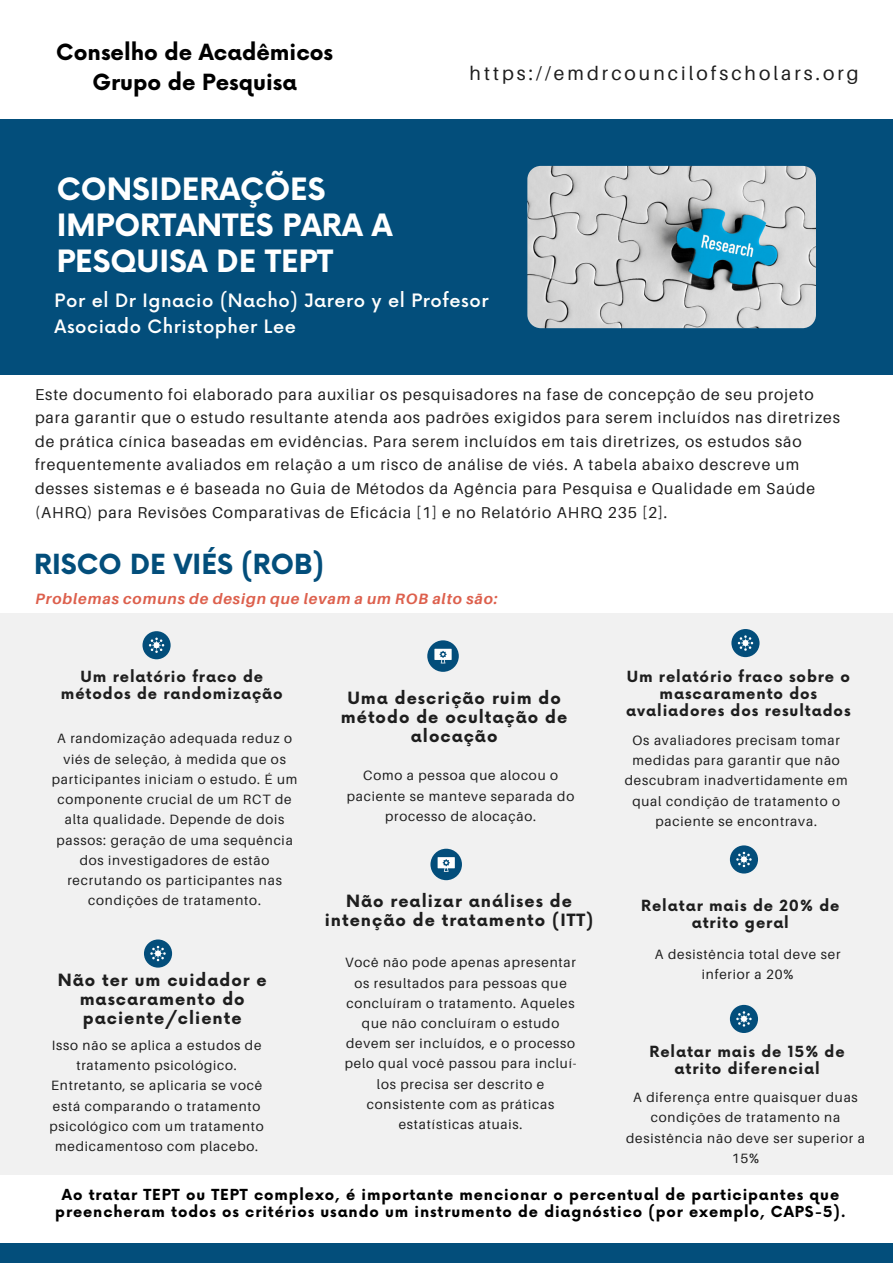
<style>
.page{position:relative;width:893px;height:1264px;background:#fff}
.page>*{position:absolute;margin:0;border:0;box-sizing:border-box;transform-origin:0 0}
.t1{font:700 30px/36px "Now";color:#fff}
.t2{font:700 27px "Now";color:#034e7b}
.t3{font:700 21.75px/30.3px "Now";color:#000;text-align:center}
.t4{font:19.2px "Aileron";letter-spacing:.16em;color:#1e1e1e}
.t5{font:500 18px/25.8px "Now";letter-spacing:.03em;color:#fffffe}
.t6{font:700 16.5px/19px "Now";letter-spacing:.06em;color:#1e1e1e;text-align:center}
.t7{font:15.75px/23.5px "Aileron";letter-spacing:.06em;color:#1e1e1e}
.t8{font:700 15px/16.8px "Now";letter-spacing:.06em;color:#1e1e1e;text-align:center}
.t9{font:italic 700 15px "Aileron";letter-spacing:.06em;color:#dd604d}
.t10{font:700 14.85px/17px "Now";letter-spacing:.06em;color:#000;text-align:center}
.t11{font:13.5px/20.2px "Aileron";letter-spacing:.06em;color:#1e1e1e;text-align:center}
</style>
<div class="page">
<div style="left:0;top:1243px;width:892px;height:19px;background:#034e7b"></div>
<div style="left:0;top:614px;width:892px;height:560px;background:#f1f1f1"></div>
<div style="left:427px;top:640px;width:32px;height:32px;background:#034e7b;border-radius:50%"></div>
<svg style="left:434px;top:648px;width:17px;height:15px"></svg>
<div style="left:0;top:119px;width:892px;height:255px;background:#034e7b"></div>
<div style="left:430px;top:848px;width:32px;height:32px;background:#034e7b;border-radius:50%"></div>
<svg style="left:437px;top:857px;width:18px;height:14px"></svg>
<div style="left:144px;top:939px;width:28px;height:28px;background:#034e7b;border-radius:50%"></div>
<svg style="left:150px;top:945px;width:16px;height:16px"></svg>
<div style="left:729px;top:845px;width:29px;height:28px;background:#034e7b;border-radius:50%"></div>
<svg style="left:736px;top:851px;width:15px;height:16px"></svg>
<div style="left:729px;top:1004px;width:29px;height:28px;background:#034e7b;border-radius:50%"></div>
<svg style="left:736px;top:1011px;width:15px;height:15px"></svg>
<img style="left:527px;top:166px;width:288px;height:162px;border-radius:13px">
<div style="left:142px;top:631px;width:29px;height:28px;background:#034e7b;border-radius:50%"></div>
<svg style="left:149px;top:637px;width:15px;height:16px"></svg>
<div style="left:731px;top:629px;width:28px;height:28px;background:#034e7b;border-radius:50%"></div>
<svg style="left:737px;top:635px;width:16px;height:15px"></svg>
<h3 class="t3" style="left:56px;top:38px;width:278px">Conselho de Acadêmicos<br>Grupo de Pesquisa</h3>
<h3 class="t4" style="left:469px;top:62px;width:390px">https://emdrcouncilofscholars.org</h3>
<h1 class="t1" style="left:57px;top:173px;width:337px">CONSIDERAÇÕES<br>IMPORTANTES PARA A<br>PESQUISA DE TEPT</h1>
<h3 class="t5" style="left:55px;top:289px;width:435px">Por el Dr Ignacio (Nacho) Jarero y el Profesor<br>Asociado Christopher Lee</h3>
<p class="t7" style="left:35px;top:382px;width:806px">Este documento foi elaborado para auxiliar os pesquisadores na fase de concepção de seu projeto para garantir que o estudo resultante atenda aos padrões exigidos para serem incluídos nas diretrizes de prática cínica baseadas em evidências. Para serem incluídos em tais diretrizes, os estudos são frequentemente avaliados em relação a um risco de análise de viés. A tabela abaixo descreve um desses sistemas e é baseada no Guia de Métodos da Agência para Pesquisa e Qualidade em Saúde (AHRQ) para Revisões Comparativas de Eficácia [1] e no Relatório AHRQ 235 [2].</p>
<h2 class="t2" style="left:34px;top:550px;width:291px">RISCO DE VIÉS (ROB)</h2>
<p class="t9" style="left:36px;top:589px;width:463px">Problemas comuns de design que levam a um ROB alto são:</p>
<p class="t8" style="left:626px;top:669px;width:226px">Um relatório fraco sobre o mascaramento dos avaliadores dos resultados</p>
<p class="t8" style="left:61px;top:669px;width:223px">Um relatório fraco de métodos de randomização</p>
<p class="t6" style="left:341px;top:689px;width:228px">Uma descrição ruim do método de ocultação de alocação</p>
<p class="t11" style="left:52px;top:728px;width:247px">A randomização adequada reduz o viés de seleção, à medida que os participantes iniciam o estudo. É um componente crucial de um RCT de alta qualidade. Depende de dois passos: geração de uma sequência dos investigadores de estão recrutando os participantes nas condições de tratamento.</p>
<p class="t11" style="left:624px;top:729px;width:224px">Os avaliadores precisam tomar medidas para garantir que não descubram inadvertidamente em qual condição de tratamento o paciente se encontrava.</p>
<p class="t11" style="left:347px;top:765px;width:229px">Como a pessoa que alocou o paciente se manteve separada do processo de alocação.</p>
<p class="t6" style="left:325px;top:892px;width:270px">Não realizar análises de intenção de tratamento (ITT)</p>
<p class="t11" style="left:345px;top:952px;width:233px">Você não pode apenas apresentar os resultados para pessoas que concluíram o tratamento. Aqueles que não concluíram o estudo devem ser incluídos, e o processo pelo qual você passou para incluí&shy;los precisa ser descrito e consistente com as práticas estatísticas atuais.</p>
<p class="t8" style="left:641px;top:898px;width:200px">Relatar mais de 20% de atrito geral</p>
<p class="t11" style="left:655px;top:943px;width:187px">A desistência total deve ser inferior a 20%</p>
<p class="t6" style="left:58px;top:971px;width:210px">Não ter um cuidador e mascaramento do paciente/cliente</p>
<p class="t11" style="left:49px;top:1034px;width:216px">Isso não se aplica a estudos de tratamento psicológico.<br>Entretanto, se aplicaria se você está comparando o tratamento psicológico com um tratamento medicamentoso com placebo.</p>
<p class="t8" style="left:649px;top:1043px;width:197px">Relatar mais de 15% de atrito diferencial</p>
<p class="t11" style="left:626px;top:1087px;width:240px">A diferença entre quaisquer duas condições de tratamento na desistência não deve ser superior a<br>15%</p>
<p class="t10" style="left:55px;top:1187px;width:791px">Ao tratar TEPT ou TEPT complexo, é importante mencionar o percentual de participantes que preencheram todos os critérios usando um instrumento de diagnóstico (por exemplo, CAPS-5).</p>
</div>
